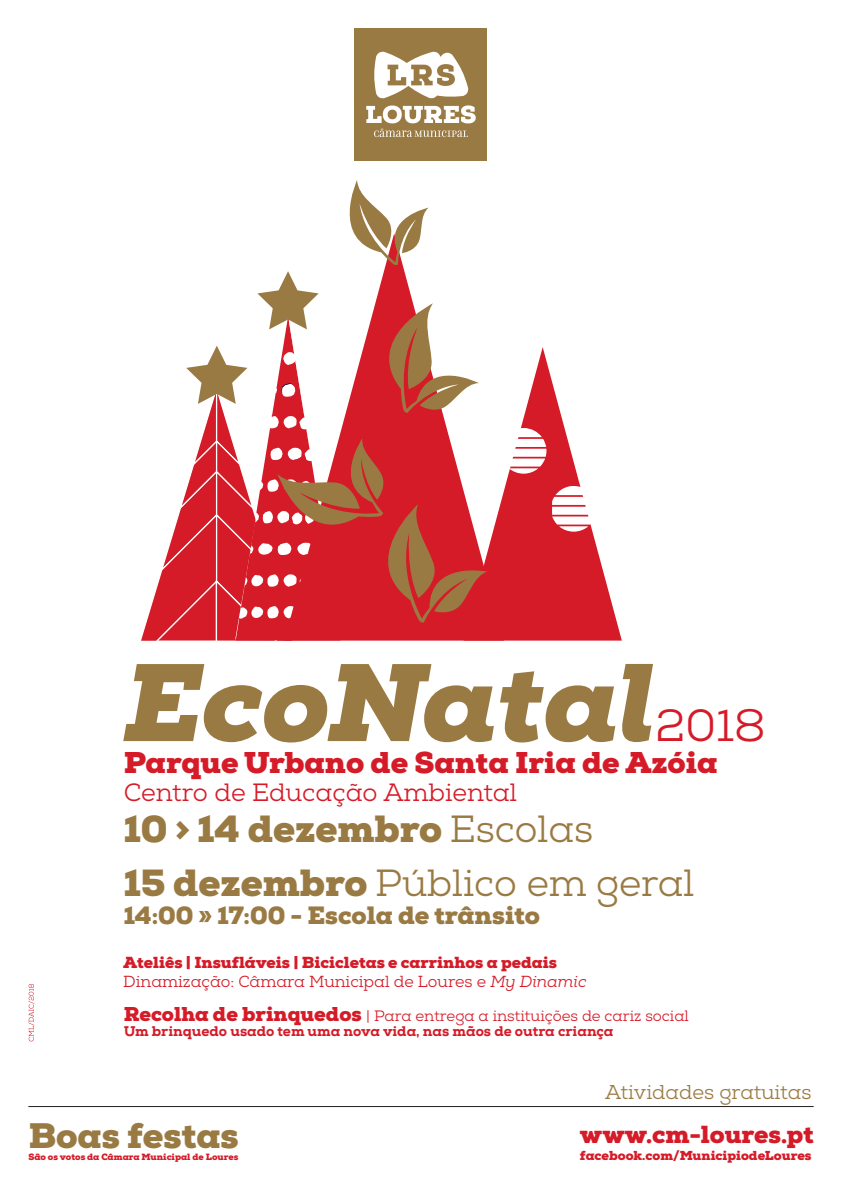
<style>
.page{position:relative;width:842px;height:1191px;background:#fff}
.page>*{position:absolute;margin:0;border:0;box-sizing:border-box;transform-origin:0 0}
.t1{font:italic 900 110px "Nexa Slab";color:#9a7a43}
.t2{font:45px "Nexa Slab";color:#d51b28}
.t3{font:37.8px "Nexa Slab";color:#9a7a43}
.t4{font:900 37.8px "Nexa Slab";color:#9a7a43}
.t5{font:900 35.4px "Nexa Slab";color:#9a7a43}
.t6{font:900 30px "Nexa Slab";color:#d51b28}
.t7{font:900 25px "Nexa Slab";color:#9a7a43}
.t8{font:25px "Nexa Slab";color:#d51b28}
.t9{font:900 24.6px "Nexa Slab";color:#d51b28}
.t10{font:20px "Nexa Slab";color:#9a7a43}
.t11{font:900 16px "Nexa Slab";color:#d51b28}
.t12{font:16px "Nexa Slab";color:#d51b28}
.t13{font:15px "Nexa Slab";color:#d51b28}
.t14{font:800 14px "Nexa Slab";color:#d51b28}
.t15{font:900 13px "Nexa Slab";color:#d51b28}
.t16{font:900 9.1px "Nexa Slab";color:#d51b28}
.s1{font-weight:400}
.s2{font-weight:900}
.s3{font-style:italic}
.s4{font-weight:900;font-size:20px}
</style>
<div class="page">
<div style="left:355px;top:28px;width:132px;height:133px;background:#9a7a43"></div>
<svg style="left:366px;top:51px;width:110px;height:86px"></svg>
<svg style="left:504px;top:347px;width:118px;height:293px;fill:#d51b28"></svg>
<svg style="left:504px;top:428px;width:42px;height:46px"></svg>
<img style="left:555px;top:486px;width:37px;height:9px">
<img style="left:552px;top:507px;width:39px;height:8px">
<img style="left:552px;top:497px;width:44px;height:8px">
<img style="left:552px;top:516px;width:43px;height:8px">
<img style="left:559px;top:526px;width:29px;height:5px">
<svg style="left:384px;top:265px;width:120px;height:375px"></svg>
<svg style="left:349px;top:180px;width:80px;height:85px"></svg>
<svg style="left:141px;top:271px;width:346px;height:370px"></svg>
<hr style="left:28px;top:1106px;width:786px;height:1px;background:#231f20">
<svg style="left:28px;top:984px;width:6px;height:57px"></svg>
<p class="t1" style="left:124px;top:633px;width:533px">EcoNatal</p>
<p class="t2" style="left:656px;top:698px;width:112px">2018</p>
<p class="t6" style="left:124px;top:743px;width:595px">Parque Urbano de Santa Iria de Azóia</p>
<p class="t8" style="left:124px;top:777px;width:395px">Centro de Educação Ambiental</p>
<p class="t4" style="left:124px;top:804px;width:471px">10 &gt; 14 dezembro <span class="s1">Escolas</span></p>
<p class="t3" style="left:124px;top:860px;width:572px"><span class="s2">15 dezembro</span> Público em geral</p>
<p class="t7" style="left:124px;top:899px;width:418px">14:00 » 17:00 - Escola de trânsito</p>
<p class="t11" style="left:123px;top:951px;width:435px">Ateliês | Insufláveis | Bicicletas e carrinhos a pedais</p>
<p class="t12" style="left:123px;top:971px;width:465px">Dinamização: Câmara Municipal de Loures e <span class="s3">My Dinamic</span></p>
<p class="t14" style="left:124px;top:1022px;width:491px">Um brinquedo usado tem uma nova vida, nas mãos de outra criança</p>
<p class="t13" style="left:124px;top:1006px;width:567px"><span class="s4">Recolha de brinquedos</span> | Para entrega a instituições de cariz social</p>
<p class="t5" style="left:28px;top:1113px;width:212px">Boas festas</p>
<p class="t16" style="left:28px;top:1151px;width:212px">São os votos da Câmara Municipal de Loures</p>
<p class="t10" style="left:605px;top:1080px;width:208px">Atividades gratuitas</p>
<p class="t9" style="left:580px;top:1119px;width:235px">www.cm-loures.pt</p>
<p class="t15" style="left:580px;top:1147px;width:233px">facebook.com/MunicipiodeLoures</p>
</div>
